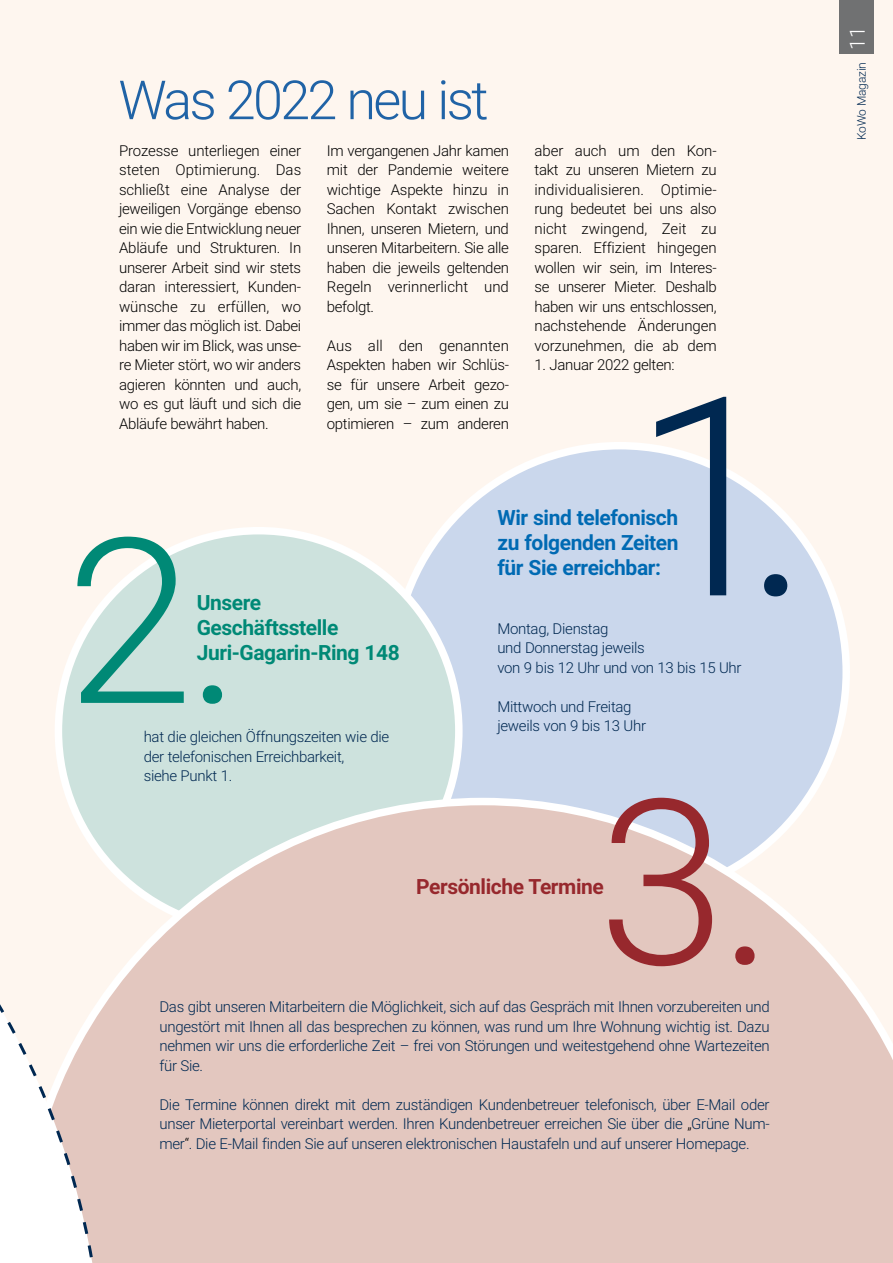
<style>
.page{position:relative;width:893px;height:1263px;background:#fef6ef}
.page>*{position:absolute;margin:0;border:0;box-sizing:border-box;transform-origin:0 0}
.t1{font:300 278.25px "Roboto";color:#002851}
.t2{font:300 230.7px "Roboto";color:#008976}
.t3{font:300 230.7px "Roboto";color:#97282d}
.t4{font:300 54px "Roboto";letter-spacing:-.05em;color:#2063a6}
.t5{font:700 21px/25.2px "Roboto";letter-spacing:-.02em;color:#006ab3;text-align:justify}
.t6{font:700 21px/25.2px "Roboto";letter-spacing:-.02em;color:#008976}
.t7{font:700 21px "Roboto";letter-spacing:-.02em;color:#97282d}
.t8{font:300 21px "Roboto";color:#fff}
.t9{font:300 15px/19.5px "Roboto";letter-spacing:-.02em;color:#000;text-align:justify}
.t10{font:300 15px/19.5px "Roboto";letter-spacing:-.02em;color:#002851}
.t11{font:300 12px "Roboto";letter-spacing:-.01em;color:#002851}
.s1{color:#000}
</style>
<div class="page">
<div style="left:393px;top:446px;width:453px;height:452px;background:#cad7ec;border-radius:50%"></div>
<div style="left:839px;top:0;width:35px;height:53px;background:#707172"></div>
<div style="left:58px;top:531px;width:401px;height:400px;background:#cde2dd;border-radius:50%"></div>
<svg style="left:106px;top:798px;width:787px;height:465px;background:#e3ccc6"></svg>
<svg style="left:0;top:618px;width:106px;height:645px"></svg>
<h3 class="t4" style="left:118px;top:62px;width:372px">Was 2022 neu ist</h3>
<p class="t9" style="left:119px;top:140px;width:184px">Prozesse unterliegen einer steten Optimierung. Das schließt eine Analyse der jeweiligen Vorgänge ebenso ein wie die Entwicklung neuer Abläufe und Strukturen. In unserer Arbeit sind wir stets daran interessiert, Kunden&shy;wünsche zu erfüllen, wo immer das möglich ist. Dabei haben wir im Blick, was unse&shy;re Mieter stört, wo wir anders agieren könnten und auch, wo es gut läuft und sich die Abläufe bewährt haben.</p>
<p class="t9" style="left:327px;top:140px;width:184px">Im vergangenen Jahr kamen mit der Pandemie weitere wichtige Aspekte hinzu in Sachen Kontakt zwischen Ihnen, unseren Mietern, und unseren Mitarbeitern. Sie alle haben die jeweils geltenden Regeln verinnerlicht und befolgt.</p>
<p class="t9" style="left:534px;top:140px;width:184px">aber auch um den Kon&shy;takt zu unseren Mietern zu individualisieren. Optimie&shy;rung bedeutet bei uns also nicht zwingend, Zeit zu sparen. Effizient hingegen wollen wir sein, im Interes&shy;se unserer Mieter. Deshalb haben wir uns entschlossen, nachstehende Änderungen vorzunehmen, die ab dem</p>
<p class="t9" style="left:534px;top:355px;width:142px">1. Januar 2022 gelten:</p>
<p class="t9" style="left:327px;top:335px;width:184px">Aus all den genannten Aspekten haben wir Schlüs&shy;se für unsere Arbeit gezo&shy;gen, um sie – zum einen zu optimieren – zum anderen</p>
<h1 class="t1" style="left:632px;top:301px;width:180px">1.</h1>
<h3 class="t5" style="left:497px;top:504px;width:183px">Wir sind telefonisch zu folgenden Zeiten für Sie erreichbar:</h3>
<h2 class="t2" style="left:66px;top:459px;width:178px">2.</h2>
<h3 class="t6" style="left:197px;top:589px;width:205px">Unsere<br>Geschäftsstelle<br>Juri-Gagarin-Ring 148</h3>
<p class="t10" style="left:497px;top:618px;width:246px">Montag, Dienstag<br>und Donnerstag jeweils<br>von 9 bis 12 Uhr und von 13 bis 15 Uhr</p>
<p class="t10" style="left:497px;top:696px;width:150px">Mittwoch und Freitag jeweils von 9 bis 13 Uhr</p>
<p class="t10" style="left:144px;top:726px;width:247px">hat die gleichen Öffnungszeiten wie die der telefonischen Erreichbarkeit,<br>siehe Punkt 1.</p>
<h2 class="t3" style="left:598px;top:720px;width:178px">3.</h2>
<h3 class="t7" style="left:416px;top:872px;width:189px">Persönliche Termine</h3>
<p class="t10" style="left:159px;top:996px;width:612px;text-align:justify">Das gibt unseren Mitarbeitern die Möglichkeit, sich auf das Gespräch mit Ihnen vorzubereiten und ungestört mit Ihnen all das besprechen zu können, was rund um Ihre Wohnung wichtig ist. Dazu nehmen wir uns die erforderliche Zeit – frei von Störungen und weitestgehend ohne Wartezeiten für Sie.</p>
<p class="t10" style="left:159px;top:1094px;width:612px;text-align:justify">Die Termine können direkt mit dem zuständigen Kundenbetreuer telefonisch, über E-Mail oder unser Mieterportal vereinbart werden. Ihren Kundenbetreuer erreichen Sie über die <span class="s1">„</span>Grüne Num&shy;mer<span class="s1">“</span>. Die E-Mail finden Sie auf unseren elektronischen Haustafeln und auf unserer Homepage.</p>
<h3 class="t8" style="left:843px;top:50px;width:25px;rotate:-90deg">11</h3>
<p class="t11" style="left:853px;top:140px;width:80px;rotate:-90deg">KoWo Magazin</p>
</div>
